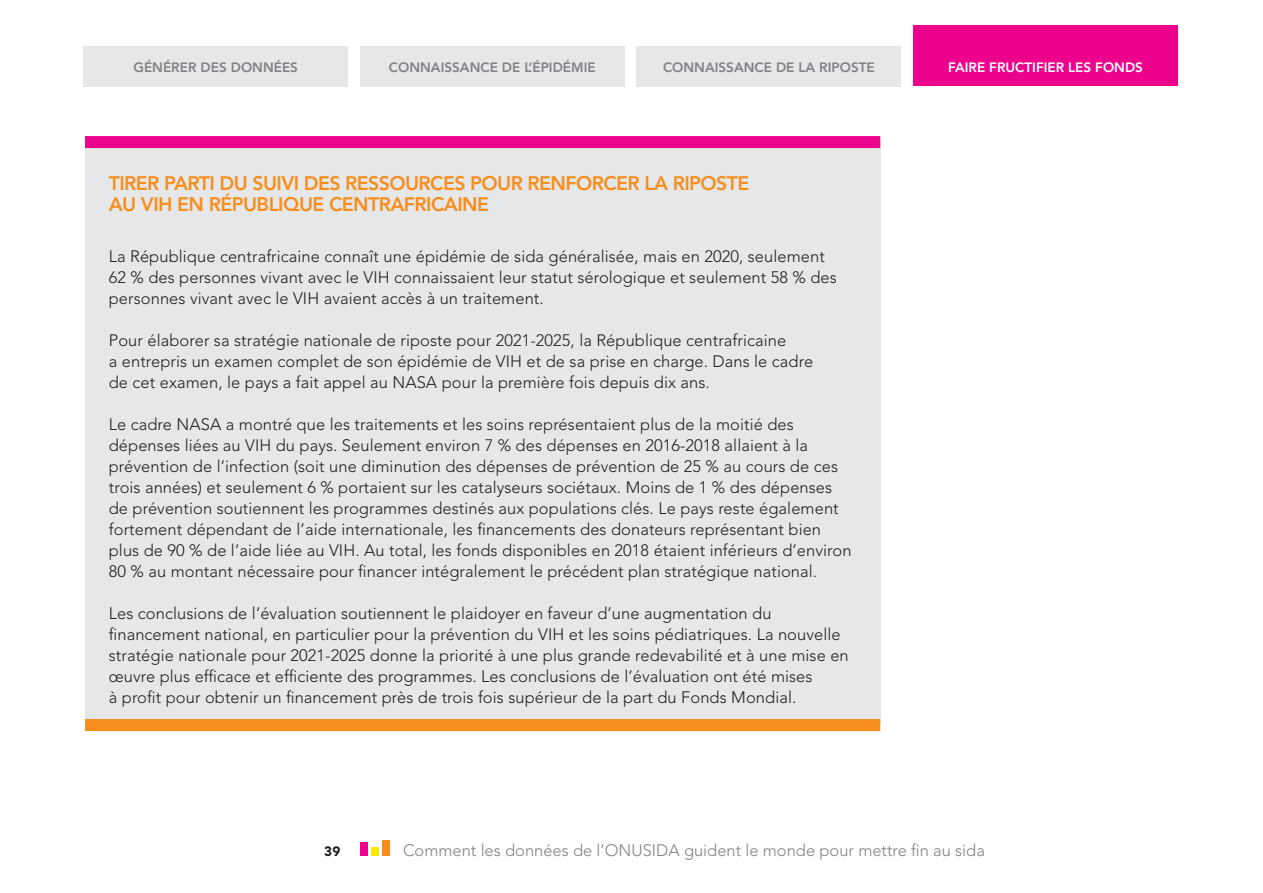
<style>
.page{position:relative;width:1263px;height:893px;background:#fff}
.page>*{position:absolute;margin:0;border:0;box-sizing:border-box;transform-origin:0 0}
.t1{font:800 19.5px/21px "Avenir LT Std";letter-spacing:-.03em;color:#f68e1e}
.t2{font:300 16.5px/21px "Avenir LT Std";letter-spacing:.005em;color:#231f20}
.t3{font:300 16.5px "Avenir LT Std";color:#808285}
.t4{font:800 13.5px "Avenir LT Std";color:#808285}
.t5{font:800 13.5px "Avenir LT Std";color:#fff}
.t6{font:900 13.5px "Avenir LT Std";color:#231f20}
</style>
<div class="page">
<div style="left:636px;top:46px;width:265px;height:40px;background:#e6e7e9"></div>
<div style="left:360px;top:46px;width:265px;height:40px;background:#e6e7e9"></div>
<div style="left:913px;top:26px;width:265px;height:60px;background:#ed028c"></div>
<div style="left:382px;top:840px;width:8px;height:16px;background:#f68e1e"></div>
<div style="left:371px;top:847px;width:8px;height:9px;background:#ffe901"></div>
<div style="left:360px;top:843px;width:8px;height:13px;background:#ed028c"></div>
<div style="left:83px;top:46px;width:265px;height:40px;background:#e6e7e9"></div>
<div style="left:85px;top:142px;width:795px;height:583px;background:#e6e7e9"></div>
<div style="left:85px;top:136px;width:795px;height:12px;background:#ed028c"></div>
<div style="left:85px;top:719px;width:795px;height:12px;background:#f68e1e"></div>
<p class="t4" style="left:134px;top:60px;width:166px">GÉNÉRER DES DONNÉES</p>
<p class="t4" style="left:389px;top:60px;width:208px">CONNAISSANCE DE L’ÉPIDÉMIE</p>
<p class="t4" style="left:663px;top:60px;width:213px">CONNAISSANCE DE LA RIPOSTE</p>
<p class="t5" style="left:948px;top:60px;width:196px">FAIRE FRUCTIFIER LES FONDS</p>
<p class="t1" style="left:109px;top:173px;width:642px">TIRER PARTI DU SUIVI DES RESSOURCES POUR RENFORCER LA RIPOSTE<br>AU VIH EN RÉPUBLIQUE CENTRAFRICAINE</p>
<p class="t2" style="left:109px;top:246px;width:729px">La République centrafricaine connaît une épidémie de sida généralisée, mais en 2020, seulement<br>62 % des personnes vivant avec le VIH connaissaient leur statut sérologique et seulement 58 % des personnes vivant avec le VIH avaient accès à un traitement.</p>
<p class="t2" style="left:109px;top:330px;width:706px">Pour élaborer sa stratégie nationale de riposte pour 2021-2025, la République centrafricaine<br>a entrepris un examen complet de son épidémie de VIH et de sa prise en charge. Dans le cadre de cet examen, le pays a fait appel au NASA pour la première fois depuis dix ans.</p>
<p class="t2" style="left:109px;top:414px;width:744px">Le cadre NASA a montré que les traitements et les soins représentaient plus de la moitié des dépenses liées au VIH du pays. Seulement environ 7 % des dépenses en 2016-2018 allaient à la prévention de l’infection (soit une diminution des dépenses de prévention de 25 % au cours de ces trois années) et seulement 6 % portaient sur les catalyseurs sociétaux. Moins de 1 % des dépenses de prévention soutiennent les programmes destinés aux populations clés. Le pays reste également fortement dépendant de l’aide internationale, les financements des donateurs représentant bien plus de 90 % de l’aide liée au VIH. Au total, les fonds disponibles en 2018 étaient inférieurs d’environ 80 % au montant nécessaire pour financer intégralement le précédent plan stratégique national.</p>
<p class="t2" style="left:109px;top:603px;width:741px">Les conclusions de l’évaluation soutiennent le plaidoyer en faveur d’une augmentation du financement national, en particulier pour la prévention du VIH et les soins pédiatriques. La nouvelle stratégie nationale pour 2021-2025 donne la priorité à une plus grande redevabilité et à une mise en œuvre plus efficace et efficiente des programmes. Les conclusions de l’évaluation ont été mises<br>à profit pour obtenir un financement près de trois fois supérieur de la part du Fonds Mondial.</p>
<p class="t6" style="left:324px;top:843px;width:18px">39</p>
<p class="t3" style="left:403px;top:841px;width:583px">Comment les données de l’ONUSIDA guident le monde pour mettre fin au sida</p>
</div>
